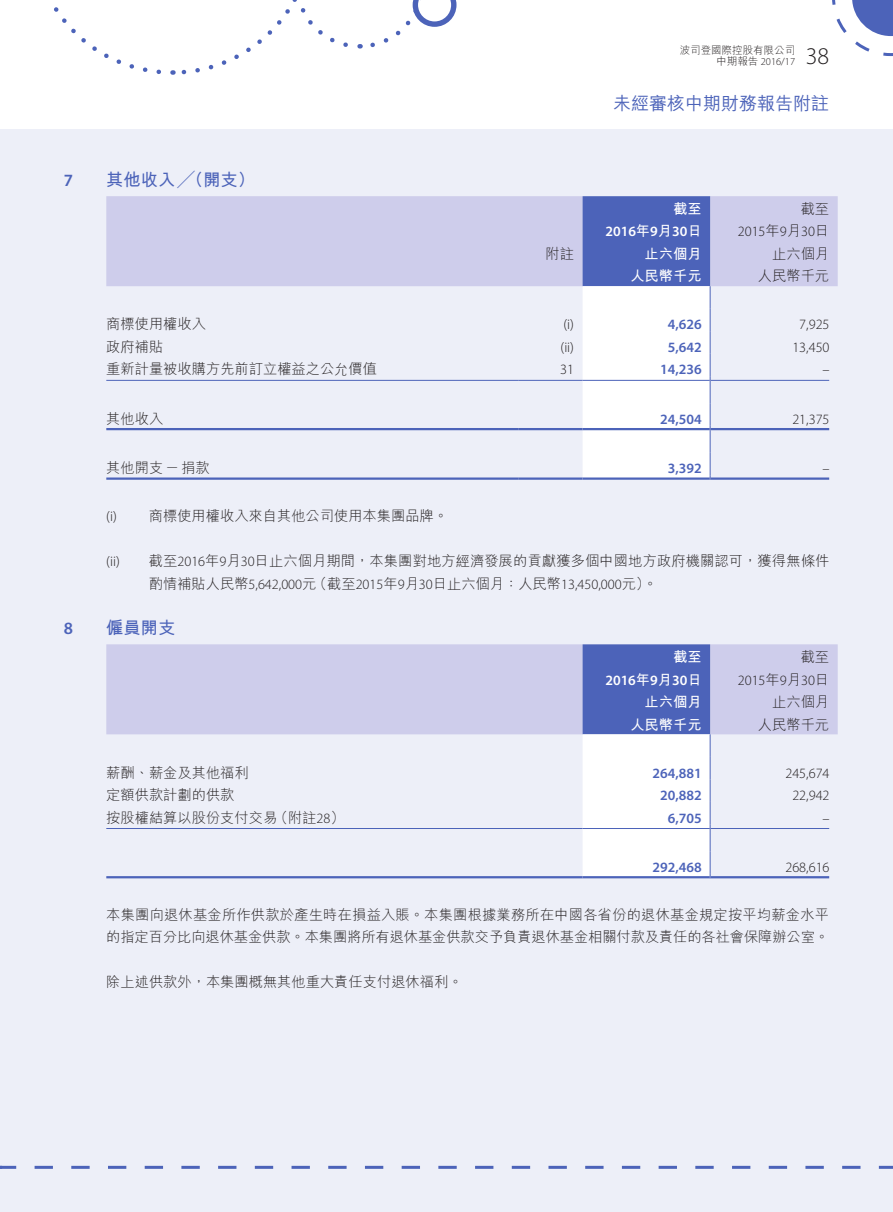
<style>
.page{position:relative;width:893px;height:1212px;background:#fff}
.page>*{position:absolute;margin:0;border:0;box-sizing:border-box;transform-origin:0 0}
.t1{font:300 24px "Myriad Pro";color:#231f20}
.t2{font:500 18px "M Hei HK";color:#4c63b9}
.t3{font:700 17.25px "M Hei HK";color:#4c63b9}
.t4{font:600 17.25px "Myriad Pro";color:#4c63b9}
.t5{font:300 14.25px/22.5px "M Hei HK";color:#231f20;text-align:right}
.t6{font:300 14.25px "Myriad Pro";color:#231f20}
.t7{font:600 14.25px "Myriad Pro";color:#4c63b9}
.t8{font:700 14.25px "M Hei HK";color:#fff}
.t9{font:600 14.25px "Myriad Pro";color:#fff}
.t10{font:300 10.5px "M Hei HK";color:#231f20}
.t11{font:300 10.5px "Myriad Pro";color:#231f20}
.s1{font-family:"M Hei HK"}
.s2{font-family:"M Hei HK";font-weight:700}
.s3{font-family:"Myriad Pro"}
</style>
<div class="page">
<div style="left:0;top:130px;width:893px;height:1082px;background:#edeff8"></div>
<svg style="left:0;top:1166px;width:893px;height:3px"></svg>
<svg style="left:832px;top:0;width:61px;height:57px"></svg>
<svg style="left:54px;top:7px;width:107px;height:67px"></svg>
<svg style="left:172px;top:0;width:176px;height:75px"></svg>
<svg style="left:360px;top:0;width:96px;height:49px"></svg>
<div style="left:106px;top:196px;width:732px;height:90px;background:#cecdeb"></div>
<svg style="left:583px;top:196px;width:128px;height:281px;background:#c4cce8"></svg>
<hr style="left:106px;top:380px;width:413px;height:1px;background:#4c63b9">
<hr style="left:519px;top:380px;width:64px;height:1px;background:#4c63b9">
<hr style="left:583px;top:380px;width:127px;height:1px;background:#4c63b9">
<hr style="left:710px;top:380px;width:119px;height:1px;background:#4c63b9">
<hr style="left:106px;top:428px;width:413px;height:2px;background:#4c63b9">
<hr style="left:519px;top:428px;width:64px;height:2px;background:#4c63b9">
<hr style="left:583px;top:428px;width:127px;height:2px;background:#4c63b9">
<hr style="left:710px;top:428px;width:119px;height:2px;background:#4c63b9">
<hr style="left:106px;top:477px;width:413px;height:3px;background:#4c63b9">
<hr style="left:519px;top:477px;width:64px;height:3px;background:#4c63b9">
<hr style="left:583px;top:477px;width:127px;height:3px;background:#4c63b9">
<hr style="left:710px;top:477px;width:119px;height:3px;background:#4c63b9">
<div style="left:106px;top:644px;width:732px;height:90px;background:#cecdeb"></div>
<svg style="left:583px;top:644px;width:128px;height:232px;background:#b8c1e3"></svg>
<hr style="left:106px;top:828px;width:477px;height:1px;background:#4c63b9">
<hr style="left:583px;top:828px;width:127px;height:1px;background:#4c63b9">
<hr style="left:710px;top:828px;width:119px;height:1px;background:#4c63b9">
<hr style="left:106px;top:876px;width:477px;height:2px;background:#4c63b9">
<hr style="left:583px;top:876px;width:127px;height:2px;background:#4c63b9">
<hr style="left:710px;top:876px;width:119px;height:2px;background:#4c63b9">
<p class="t4" style="left:64px;top:169px;width:11px">7</p>
<p class="t4" style="left:64px;top:617px;width:11px">8</p>
<p class="t10" style="left:680px;top:43px;width:117px">波司登國際控股有限公司</p>
<h1 class="t1" style="left:806px;top:43px;width:25px">38</h1>
<p class="t11" style="left:716px;top:55px;width:80px"><span class="s1">中期報告</span> 2016/17</p>
<p class="t2" style="left:613px;top:90px;width:217px">未經審核中期財務報告附註</p>
<p class="t3" style="left:106px;top:167px;width:150px">其他收入╱（開支(</p>
<p class="t5" style="left:546px;top:242px;width:30px">附註</p>
<p class="t8" style="left:673px;top:198px;width:30px">截至</p>
<p class="t9" style="left:605px;top:223px;width:98px">2016<span class="s2">年月</span>9 30<span class="s2">日</span></p>
<p class="t8" style="left:645px;top:243px;width:58px">止六個月</p>
<p class="t8" style="left:630px;top:266px;width:73px">人民幣千元</p>
<p class="t5" style="left:801px;top:197px;width:30px">截至</p>
<p class="t6" style="left:738px;top:224px;width:93px">2015<span class="s1">年月</span>9 30<span class="s1">日</span></p>
<p class="t5" style="left:758px;top:242px;width:73px">止六個月人民幣千元</p>
<p class="t5" style="left:106px;top:312px;width:101px">商標使用權收入</p>
<p class="t6" style="left:563px;top:317px;width:12px">(i(</p>
<p class="t7" style="left:668px;top:316px;width:35px">4,626</p>
<p class="t6" style="left:799px;top:317px;width:32px">7,925</p>
<p class="t5" style="left:106px;top:335px;width:58px">政府補貼</p>
<p class="t6" style="left:561px;top:339px;width:15px">(i i(</p>
<p class="t7" style="left:668px;top:338px;width:35px">5,642</p>
<p class="t6" style="left:792px;top:339px;width:39px">13,450</p>
<p class="t5" style="left:106px;top:357px;width:272px">重新計量被收購方先前訂立權益之公允價值</p>
<p class="t6" style="left:560px;top:362px;width:15px">31</p>
<p class="t7" style="left:660px;top:361px;width:43px">14,236</p>
<p class="t6" style="left:822px;top:362px;width:9px">–</p>
<p class="t5" style="left:106px;top:407px;width:58px">其他收入</p>
<p class="t7" style="left:660px;top:410px;width:43px">24,504</p>
<p class="t6" style="left:792px;top:411px;width:39px">21,375</p>
<p class="t5" style="left:106px;top:456px;width:105px">其他開支－捐款</p>
<p class="t5" style="left:149px;top:504px;width:301px">商標使用權收入來自其他公司使用本集團品牌。</p>
<p class="t6" style="left:106px;top:508px;width:12px">) i(</p>
<p class="t7" style="left:668px;top:460px;width:35px">3,392</p>
<p class="t6" style="left:822px;top:461px;width:9px">–</p>
<p class="t6" style="left:106px;top:553px;width:15px">i i( )</p>
<p class="t5" style="left:149px;top:549px;width:682px">截至<span class="s3">2016</span>年月<span class="s3">9 30</span>日止六個月期間，本集團對地方經濟發展的貢獻獲多個中國地方政府機關認可，獲得無條件</p>
<p class="t5" style="left:313px;top:572px;width:346px">（截至<span class="s3">2015</span>年月<span class="s3">9 30</span>日止六個月：人民幣<span class="s3">13,450,000</span>元。(</p>
<p class="t6" style="left:149px;top:576px;width:169px"><span class="s1">酌情補貼人民幣</span>5,642,000<span class="s1">元</span></p>
<p class="t3" style="left:106px;top:615px;width:70px">僱員開支</p>
<p class="t8" style="left:673px;top:646px;width:30px">截至</p>
<p class="t9" style="left:605px;top:671px;width:98px">2016<span class="s2">年月</span>9 30<span class="s2">日</span></p>
<p class="t8" style="left:645px;top:691px;width:58px">止六個月</p>
<p class="t8" style="left:630px;top:714px;width:73px">人民幣千元</p>
<p class="t5" style="left:106px;top:760px;width:144px">薪酬、薪金及其他福利</p>
<p class="t7" style="left:652px;top:764px;width:51px">264,881</p>
<p class="t5" style="left:106px;top:783px;width:130px">定額供款計劃的供款</p>
<p class="t7" style="left:660px;top:786px;width:43px">20,882</p>
<p class="t5" style="left:106px;top:805px;width:172px">按股權結算以股份支付交易</p>
<p class="t5" style="left:274px;top:805px;width:72px">（附註<span class="s3">28</span>(</p>
<p class="t7" style="left:668px;top:809px;width:35px">6,705</p>
<p class="t5" style="left:801px;top:645px;width:30px">截至</p>
<p class="t6" style="left:738px;top:672px;width:93px">2015<span class="s1">年月</span>9 30<span class="s1">日</span></p>
<p class="t5" style="left:758px;top:690px;width:73px">止六個月人民幣千元</p>
<p class="t6" style="left:785px;top:765px;width:46px">245,674</p>
<p class="t6" style="left:792px;top:787px;width:39px">22,942</p>
<p class="t6" style="left:822px;top:810px;width:9px">–</p>
<p class="t7" style="left:652px;top:858px;width:51px">292,468</p>
<p class="t5" style="left:106px;top:903px;width:724px;text-align:left">本集團向退休基金所作供款於產生時在損益入賬。本集團根據業務所在中國各省份的退休基金規定按平均薪金水平的指定百分比向退休基金供款。本集團將所有退休基金供款交予負責退休基金相關付款及責任的各社會保障辦公室。</p>
<p class="t5" style="left:106px;top:970px;width:358px">除上述供款外，本集團概無其他重大責任支付退休福利。</p>
<p class="t6" style="left:785px;top:859px;width:46px">268,616</p>
</div>
